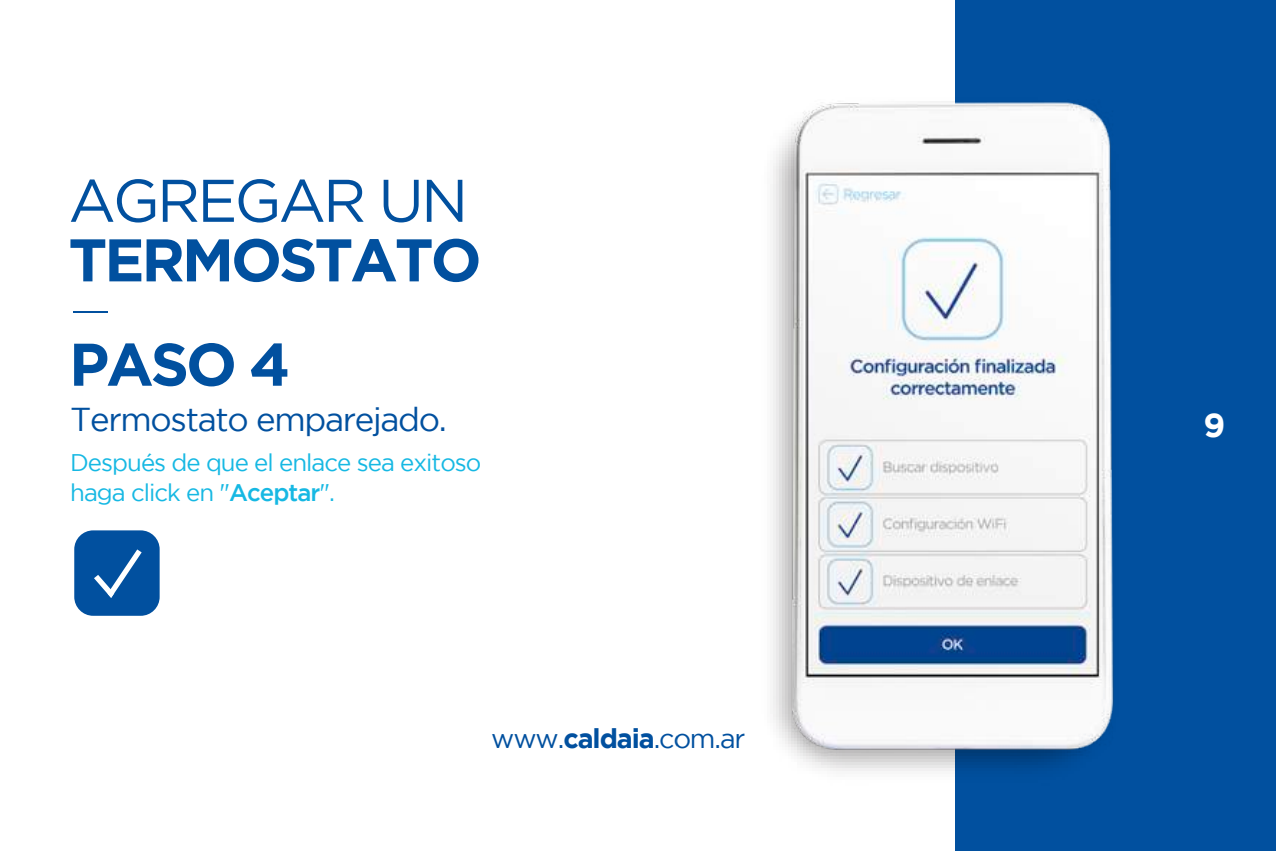
<style>
.page{position:relative;width:1276px;height:851px;background:#fff}
.page>*{position:absolute;margin:0;border:0;box-sizing:border-box;transform-origin:0 0}
.t1{font:700 60px "Gotham";letter-spacing:-.05em;color:#01509f}
.t2{font:60px "Gotham";letter-spacing:-.05em;color:#01509f}
.t3{font:33px "Gotham";letter-spacing:-.04em;color:#01509f}
.t4{font:700 33px "Gotham";color:#fff}
.t5{font:27px "Gotham";letter-spacing:-.04em;color:#01509f}
.t6{font:24px/30px "Gotham";letter-spacing:-.04em;color:#16b8e3}
.s1{font-weight:500}
.s2{font-weight:700}
</style>
<div class="page">
<div style="left:955px;top:0;width:321px;height:850px;background:#01509f"></div>
<hr style="left:74px;top:311px;width:34px;height:2px;background:#01509f">
<div style="left:74px;top:530px;width:86px;height:85px;background:#01509f;border-radius:19px"></div>
<svg style="left:94px;top:549px;width:48px;height:48px"></svg>
<img style="left:773px;top:101px;width:341px;height:670px">
<h1 class="t2" style="left:68px;top:167px;width:401px">AGREGAR UN</h1>
<h1 class="t1" style="left:68px;top:225px;width:415px">TERMOSTATO</h1>
<h1 class="t1" style="left:69px;top:330px;width:223px">PASO 4</h1>
<h2 class="t3" style="left:70px;top:401px;width:378px">Termostato emparejado.</h2>
<p class="t6" style="left:70px;top:447px;width:413px">Después de que el enlace sea exitoso haga click en "<span class="s1">Aceptar</span>".</p>
<p class="t5" style="left:491px;top:723px;width:256px">www.<span class="s2">caldaia</span>.com.ar</p>
<h2 class="t4" style="left:1203px;top:406px;width:23px">9</h2>
</div>
